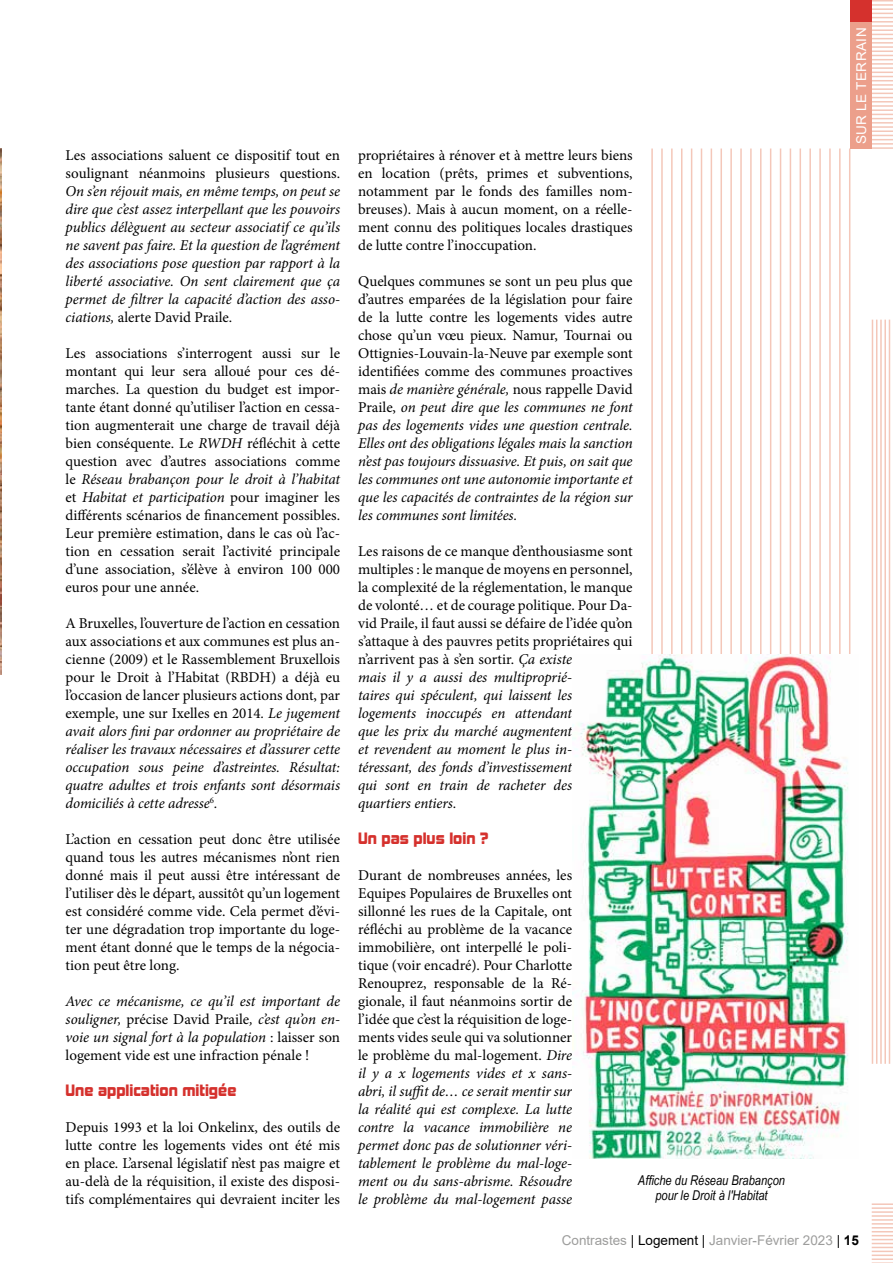
<style>
.page{position:relative;width:893px;height:1263px;background:#fff}
.page>*{position:absolute;margin:0;border:0;box-sizing:border-box;transform-origin:0 0}
.t1{font:15px/18px "Minion Pro";color:#000;text-align:justify}
.t2{font:italic 15px/18px "Minion Pro";letter-spacing:-.01em;color:#000;text-align:justify}
.t3{font:15px "Kimberley Bl";color:#d5312d}
.t4{font:italic 13.5px/15px "Arial Narrow";color:#000;text-align:center}
.t5{font:13.5px "Arial";color:#9d9d9c}
.t6{font:13.5px "Arial";letter-spacing:.035em;color:#fff}
.s1{font-style:normal}
.s2{font-style:italic}
.s3{color:#000}
.s4{font-weight:700;color:#000}
</style>
<div class="page">
<hr style="left:872px;top:1203px;width:21px;height:2px;background:#f4c7b9">
<hr style="left:872px;top:1207px;width:21px;height:2px;background:#f4c7b9">
<hr style="left:872px;top:1211px;width:21px;height:2px;background:#f4c7b9">
<hr style="left:872px;top:1215px;width:21px;height:2px;background:#f4c7b9">
<hr style="left:872px;top:1219px;width:21px;height:2px;background:#f4c7b9">
<svg style="left:872px;top:1223px;width:21px;height:25px"></svg>
<hr style="left:872px;top:1250px;width:21px;height:2px;background:#f4c7b9">
<hr style="left:872px;top:1254px;width:21px;height:2px;background:#f4c7b9">
<hr style="left:872px;top:1258px;width:21px;height:2px;background:#f4c7b9">
<svg style="left:872px;top:1262px;width:21px;height:1px"></svg>
<hr style="left:872px;top:320px;width:1px;height:744px;background:#f4c7b9">
<hr style="left:876px;top:320px;width:1px;height:744px;background:#f4c7b9">
<hr style="left:880px;top:320px;width:2px;height:744px;background:#f4c7b9">
<hr style="left:884px;top:320px;width:2px;height:744px;background:#f4c7b9">
<hr style="left:889px;top:320px;width:1px;height:744px;background:#f4c7b9">
<hr style="left:849px;top:149px;width:1px;height:512px;background:#f4c7b9">
<hr style="left:839px;top:149px;width:2px;height:512px;background:#f4c7b9">
<hr style="left:829px;top:149px;width:2px;height:512px;background:#f4c7b9">
<hr style="left:819px;top:149px;width:2px;height:512px;background:#f4c7b9">
<hr style="left:809px;top:149px;width:2px;height:512px;background:#f4c7b9">
<hr style="left:799px;top:149px;width:2px;height:512px;background:#f4c7b9">
<hr style="left:790px;top:149px;width:1px;height:512px;background:#f4c7b9">
<hr style="left:780px;top:149px;width:1px;height:512px;background:#f4c7b9">
<hr style="left:770px;top:149px;width:1px;height:512px;background:#f4c7b9">
<hr style="left:760px;top:149px;width:1px;height:512px;background:#f4c7b9">
<hr style="left:750px;top:149px;width:2px;height:512px;background:#f4c7b9">
<hr style="left:740px;top:149px;width:2px;height:512px;background:#f4c7b9">
<hr style="left:730px;top:149px;width:2px;height:512px;background:#f4c7b9">
<hr style="left:720px;top:149px;width:2px;height:512px;background:#f4c7b9">
<hr style="left:711px;top:149px;width:1px;height:512px;background:#f4c7b9">
<hr style="left:701px;top:149px;width:1px;height:512px;background:#f4c7b9">
<hr style="left:691px;top:149px;width:1px;height:512px;background:#f4c7b9">
<hr style="left:681px;top:149px;width:1px;height:512px;background:#f4c7b9">
<hr style="left:671px;top:149px;width:2px;height:512px;background:#f4c7b9">
<hr style="left:661px;top:149px;width:2px;height:512px;background:#f4c7b9">
<hr style="left:651px;top:149px;width:2px;height:512px;background:#f4c7b9">
<hr style="left:872px;top:0;width:21px;height:2px;background:#f4c7b9">
<hr style="left:872px;top:4px;width:21px;height:2px;background:#f4c7b9">
<hr style="left:872px;top:8px;width:21px;height:2px;background:#f4c7b9">
<svg style="left:872px;top:13px;width:21px;height:5px"></svg>
<hr style="left:872px;top:21px;width:21px;height:2px;background:#f4c7b9">
<hr style="left:872px;top:25px;width:21px;height:2px;background:#f4c7b9">
<hr style="left:872px;top:29px;width:21px;height:2px;background:#f4c7b9">
<svg style="left:872px;top:34px;width:21px;height:5px"></svg>
<hr style="left:872px;top:42px;width:21px;height:2px;background:#f4c7b9">
<hr style="left:872px;top:46px;width:21px;height:2px;background:#f4c7b9">
<svg style="left:872px;top:51px;width:21px;height:9px"></svg>
<hr style="left:872px;top:63px;width:21px;height:2px;background:#f4c7b9">
<hr style="left:872px;top:67px;width:21px;height:2px;background:#f4c7b9">
<svg style="left:872px;top:72px;width:21px;height:9px"></svg>
<hr style="left:872px;top:84px;width:21px;height:2px;background:#f4c7b9">
<hr style="left:872px;top:88px;width:21px;height:2px;background:#f4c7b9">
<svg style="left:872px;top:93px;width:21px;height:5px"></svg>
<hr style="left:872px;top:101px;width:21px;height:2px;background:#f4c7b9">
<hr style="left:872px;top:105px;width:21px;height:2px;background:#f4c7b9">
<hr style="left:872px;top:109px;width:21px;height:2px;background:#f4c7b9">
<svg style="left:872px;top:114px;width:21px;height:5px"></svg>
<hr style="left:872px;top:122px;width:21px;height:2px;background:#f4c7b9">
<hr style="left:872px;top:126px;width:21px;height:2px;background:#f4c7b9">
<hr style="left:872px;top:130px;width:21px;height:2px;background:#f4c7b9">
<svg style="left:872px;top:135px;width:21px;height:5px"></svg>
<hr style="left:872px;top:143px;width:21px;height:2px;background:#f4c7b9">
<hr style="left:872px;top:147px;width:21px;height:2px;background:#f4c7b9">
<div style="left:850px;top:21px;width:22px;height:128px;background:#ec9f8b"></div>
<div style="left:850px;top:0;width:22px;height:21px;background:#d5312d"></div>
<img style="left:572px;top:655px;width:278px;height:503px">
<img style="left:0;top:149px;width:1px;height:526px">
<p class="t1" style="left:66px;top:146px;width:276px">Les associations saluent ce dispositif tout en soulignant néanmoins plusieurs questions.</p>
<p class="t2" style="left:66px;top:182px;width:276px">On s’en réjouit mais, en même temps, on peut se dire que c’est assez interpellant que les pouvoirs publics délèguent au secteur associatif ce qu’ils ne savent pas faire. Et la question de l’agrément des associations pose question par rapport à la liberté associative. On sent clairement que ça permet de filtrer la capacité d’action des asso&shy;ciations, <span class="s1">alerte David Praile.</span></p>
<p class="t1" style="left:66px;top:344px;width:276px">Les associations s’interrogent aussi sur le montant qui leur sera alloué pour ces dé&shy;marches. La question du budget est impor&shy;tante étant donné qu’utiliser l’action en cessa&shy;tion augmenterait une charge de travail déjà bien conséquente. Le <span class="s2">RWDH</span> réfléchit à cette question avec d’autres associations comme le <span class="s2">Réseau brabançon pour le droit à l’habitat </span>et <span class="s2">Habitat et participation</span> pour imaginer les différents scénarios de financement possibles.<br>Leur première estimation, dans le cas où l’ac&shy;tion en cessation serait l’activité principale d’une association, s’élève à environ 100 000 euros pour une année.</p>
<p class="t1" style="left:66px;top:614px;width:276px">A Bruxelles, l’ouverture de l’action en cessation aux associations et aux communes est plus an&shy;cienne (2009) et le Rassemblement Bruxellois pour le Droit à l’Habitat (RBDH) a déjà eu l’occasion de lancer plusieurs actions dont, par exemple, une sur Ixelles en 2014<span class="s2">. Le jugement avait alors fini par ordonner au propriétaire de réaliser les travaux nécessaires et d’assurer cette occupation sous peine d’astreintes. Résultat: quatre adultes et trois enfants sont désormais domiciliés à cette adresse</span><sup>6</sup><span class="s2">.</span></p>
<p class="t1" style="left:66px;top:830px;width:276px">L’action en cessation peut donc être utilisée quand tous les autres mécanismes n’ont rien donné mais il peut aussi être intéressant de l’utiliser dès le départ, aussitôt qu’un logement est considéré comme vide. Cela permet d’évi&shy;ter une dégradation trop importante du loge&shy;ment étant donné que le temps de la négocia&shy;tion peut être long.</p>
<p class="t2" style="left:66px;top:992px;width:276px">Avec ce mécanisme, ce qu’il est important de souligner, <span class="s1">précise David Praile</span>, c’est qu’on en&shy;voie un signal fort à la population <span class="s1">: laisser son logement vide est une infraction pénale !</span></p>
<p class="t3" style="left:66px;top:1081px;width:172px">Une application mitigée</p>
<p class="t1" style="left:66px;top:1118px;width:276px">Depuis 1993 et la loi Onkelinx, des outils de lutte contre les logements vides ont été mis en place. L’arsenal législatif n’est pas maigre et au-delà de la réquisition, il existe des disposi&shy;tifs complémentaires qui devraient inciter les</p>
<p class="t1" style="left:358px;top:146px;width:276px">propriétaires à rénover et à mettre leurs biens en location (prêts, primes et subventions, notamment par le fonds des familles nom&shy;breuses). Mais à aucun moment, on a réelle&shy;ment connu des politiques locales drastiques de lutte contre l’inoccupation.</p>
<p class="t2" style="left:358px;top:272px;width:276px"><span class="s1">Quelques communes se sont un peu plus que d’autres emparées de la législation pour faire de la lutte contre les logements vides autre chose qu’un vœu pieux. Namur, Tournai ou Ottignies-Louvain-la-Neuve par exemple sont identifiées comme des communes proactives mais</span> de manière générale, <span class="s1">nous rappelle David Praile,</span> on peut dire que les communes ne font pas des logements vides une question centrale.<br>Elles ont des obligations légales mais la sanction n’est pas toujours dissuasive. Et puis, on sait que les communes ont une autonomie importante et que les capacités de contraintes de la région sur les communes sont limitées.</p>
<p class="t1" style="left:358px;top:542px;width:276px;text-align:left">Les raisons de ce manque d’enthousiasme sont multiples : le manque de moyens en personnel, la complexité de la réglementation, le manque de volonté… et de courage politique. Pour Da&shy;vid Praile, il faut aussi se défaire de l’idée qu’on s’attaque à des pauvres petits propriétaires qui n’arrivent pas à s’en sortir. <span class="s2">Ça existe<br>mais il y a aussi des multiproprié-<br>taires qui spéculent, qui laissent les logements inoccupés en attendant<br>que les prix du marché augmentent<br>et revendent au moment le plus in-<br>téressant, des fonds d’investissement<br>qui sont en train de racheter des<br>quartiers entiers.</span></p>
<p class="t3" style="left:358px;top:829px;width:132px">Un pas plus loin ?</p>
<p class="t1" style="left:358px;top:866px;width:216px">Durant de nombreuses années, les Equipes Populaires de Bruxelles ont sillonné les rues de la Capitale, ont réfléchi au problème de la vacance immobilière, ont interpellé le poli&shy;tique (voir encadré). Pour Charlotte Renouprez, responsable de la Ré&shy;gionale, il faut néanmoins sortir de l’idée que c’est la réquisition de loge&shy;ments vides seule qui va solutionner le problème du mal-logement. <span class="s2">Dire il y a x logements vides et x sans&shy;abri, il suffit de… ce serait mentir sur la réalité qui est complexe. La lutte contre la vacance immobilière ne permet donc pas de solutionner véri&shy;tablement le problème du mal-loge&shy;ment ou du sans-abrisme. Résoudre le problème du mal-logement passe</span></p>
<p class="t4" style="left:638px;top:1172px;width:149px">Affiche du Réseau Brabançon pour le Droit à l'Habitat</p>
<p class="t6" style="left:852px;top:144px;width:118px;rotate:-90deg">SUR LE TERRAIN</p>
<p class="t5" style="left:562px;top:1231px;width:299px">Contrastes <span class="s3">| Logement |</span> Janvier-Février 2023 <span class="s3">|</span> <span class="s4">15</span></p>
</div>
